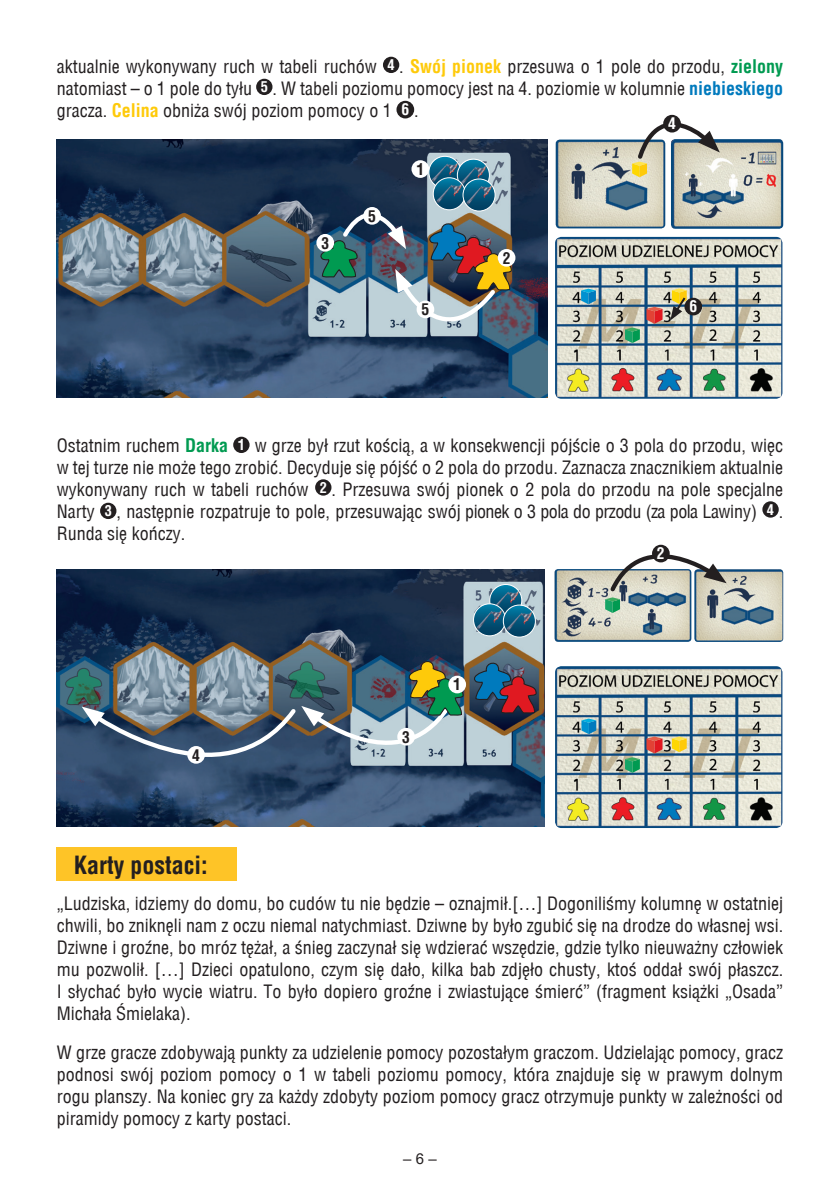
<style>
.page{position:relative;width:840px;height:1191px;background:#fff}
.page>*{position:absolute;margin:0;border:0;box-sizing:border-box;transform-origin:0 0}
.t1{font:700 24px "Switzerland Condensed";color:#231f20}
.t2{font:18px/22px "Switzerland Condensed";color:#231f20;text-align:justify}
.t3{font:700 15.6px "Switzerland Condensed";color:#231f20}
.t4{font:700 15.6px "Switzerland Condensed";color:#fff}
.t5{font:15px "Arial";color:#231f20}
.s1{font-weight:700;color:#feca0a}
.s2{font-weight:700;color:#009a51}
.s3{font-weight:700;color:#007abd}
.s4{font-weight:700;font-size:15.6px;color:#fff}
.s5{font-weight:700;font-size:14.4px;color:#fff}
</style>
<div class="page">
<div style="left:57px;top:847px;width:180px;height:34px;background:#fec427"></div>
<img style="left:555px;top:666px;width:227px;height:162px">
<img style="left:555px;top:140px;width:110px;height:88px">
<img style="left:671px;top:139px;width:111px;height:90px">
<div style="left:233px;top:437px;width:16px;height:16px;background:#231f20;border-radius:50%"></div>
<div style="left:315px;top:479px;width:16px;height:16px;background:#231f20;border-radius:50%"></div>
<div style="left:100px;top:503px;width:16px;height:16px;background:#231f20;border-radius:50%"></div>
<div style="left:762px;top:501px;width:16px;height:16px;background:#231f20;border-radius:50%"></div>
<img style="left:555px;top:237px;width:227px;height:162px">
<img style="left:57px;top:139px;width:490px;height:258px">
<div style="left:684px;top:298px;width:17px;height:17px;background:#231f20;border-radius:50%"></div>
<div style="left:383px;top:57px;width:16px;height:16px;background:#231f20;border-radius:50%"></div>
<div style="left:256px;top:79px;width:16px;height:16px;background:#231f20;border-radius:50%"></div>
<div style="left:396px;top:101px;width:18px;height:17px;background:#231f20;border-radius:50%"></div>
<div style="left:411px;top:160px;width:18px;height:18px;background:#fff;border-radius:50%"></div>
<svg style="left:631px;top:114px;width:88px;height:63px"></svg>
<div style="left:497px;top:249px;width:18px;height:18px;background:#fff;border-radius:50%"></div>
<svg style="left:316px;top:189px;width:196px;height:170px;background:#657782"></svg>
<div style="left:363px;top:207px;width:18px;height:18px;background:#fff;border-radius:50%"></div>
<div style="left:416px;top:300px;width:18px;height:18px;background:#fff;border-radius:50%"></div>
<svg style="left:670px;top:288px;width:17px;height:32px"></svg>
<svg style="left:580px;top:289px;width:15px;height:15px"></svg>
<svg style="left:646px;top:307px;width:16px;height:17px"></svg>
<img style="left:57px;top:569px;width:487px;height:258px">
<svg style="left:671px;top:736px;width:15px;height:16px"></svg>
<svg style="left:581px;top:718px;width:15px;height:16px"></svg>
<svg style="left:646px;top:736px;width:16px;height:17px"></svg>
<img style="left:554px;top:569px;width:137px;height:73px">
<img style="left:694px;top:569px;width:88px;height:73px">
<svg style="left:604px;top:544px;width:122px;height:69px"></svg>
<svg style="left:63px;top:658px;width:474px;height:149px;background:#596d7e"></svg>
<svg style="left:624px;top:757px;width:15px;height:16px"></svg>
<svg style="left:624px;top:327px;width:15px;height:16px"></svg>
<div style="left:662px;top:115px;width:18px;height:17px;background:#231f20;border-radius:50%"></div>
<div style="left:651px;top:545px;width:18px;height:17px;background:#231f20;border-radius:50%"></div>
<img style="left:428px;top:156px;width:32px;height:32px;border-radius:16px">
<div style="left:428px;top:156px;width:33px;height:33px;border:1px solid #fff;border-radius:50%"></div>
<img style="left:457px;top:159px;width:32px;height:32px;border-radius:16px">
<div style="left:457px;top:159px;width:32px;height:32px;border:1px solid #fff;border-radius:50%"></div>
<img style="left:433px;top:178px;width:32px;height:32px;border-radius:16px">
<div style="left:432px;top:177px;width:33px;height:33px;border:1px solid #fff;border-radius:50%"></div>
<img style="left:463px;top:179px;width:32px;height:32px;border-radius:16px">
<div style="left:462px;top:179px;width:33px;height:32px;border:1px solid #fff;border-radius:50%"></div>
<img style="left:489px;top:584px;width:32px;height:32px;border-radius:16px">
<div style="left:489px;top:584px;width:33px;height:33px;border:1px solid #fff;border-radius:50%"></div>
<img style="left:473px;top:604px;width:32px;height:32px;border-radius:16px">
<div style="left:473px;top:603px;width:32px;height:33px;border:1px solid #fff;border-radius:50%"></div>
<img style="left:503px;top:605px;width:32px;height:32px;border-radius:16px">
<div style="left:502px;top:604px;width:33px;height:33px;border:1px solid #fff;border-radius:50%"></div>
<p class="t2" style="left:57px;top:55px;width:727px">aktualnie wykonywany ruch w tabeli ruchów <sup>4</sup> . <span class="s1">Swój pionek</span> przesuwa o 1 pole do przodu, <span class="s2">zielony </span>natomiast – o 1 pole do tyłu <sup>5</sup> . W tabeli poziomu pomocy jest na 4. poziomie w kolumnie <span class="s3">niebieskiego </span>gracza. <span class="s1">Celina</span> obniża swój poziom pomocy o 1 <span class="s4">6</span> .</p>
<p class="t4" style="left:667px;top:114px;width:9px">4</p>
<p class="t3" style="left:321px;top:234px;width:9px">3</p>
<p class="t3" style="left:368px;top:207px;width:9px">5</p>
<p class="t3" style="left:416px;top:160px;width:9px">1</p>
<p class="t3" style="left:421px;top:300px;width:9px">5</p>
<p class="t3" style="left:502px;top:249px;width:9px">2</p>
<p class="t4" style="left:689px;top:297px;width:9px">6</p>
<p class="t2" style="left:57px;top:434px;width:727px">Ostatnim ruchem <span class="s2">Darka</span> <span class="s5">1</span> w grze był rzut kością, a w konsekwencji pójście o 3 pola do przodu, więc w tej turze nie może tego zrobić. Decyduje się pójść o 2 pola do przodu. Zaznacza znacznikiem aktualnie wykonywany ruch w tabeli ruchów <sup>2</sup> . Przesuwa swój pionek o 2 pola do przodu na pole specjalne Narty <span class="s5">3</span> , następnie rozpatruje to pole, przesuwając swój pionek o 3 pola do przodu (za pola Lawiny) <sup>4</sup> .<br>Runda się kończy.</p>
<p class="t3" style="left:192px;top:745px;width:9px">4</p>
<p class="t3" style="left:402px;top:727px;width:9px">3</p>
<p class="t3" style="left:453px;top:675px;width:9px">1</p>
<p class="t4" style="left:656px;top:544px;width:9px">2</p>
<h1 class="t1" style="left:74px;top:850px;width:135px">Karty postaci:</h1>
<p class="t2" style="left:57px;top:892px;width:727px">„Ludziska, idziemy do domu, bo cudów tu nie będzie – oznajmił.[…] Dogoniliśmy kolumnę w ostatniej chwili, bo zniknęli nam z oczu niemal natychmiast. Dziwne by było zgubić się na drodze do własnej wsi.<br>Dziwne i groźne, bo mróz tężał, a śnieg zaczynał się wdzierać wszędzie, gdzie tylko nieuważny człowiek mu pozwolił. […] Dzieci opatulono, czym się dało, kilka bab zdjęło chusty, ktoś oddał swój płaszcz.<br>I słychać było wycie wiatru. To było dopiero groźne i zwiastujące śmierć” (fragment książki „Osada” Michała Śmielaka).</p>
<p class="t2" style="left:57px;top:1041px;width:727px">W grze gracze zdobywają punkty za udzielenie pomocy pozostałym graczom. Udzielając pomocy, gracz podnosi swój poziom pomocy o 1 w tabeli poziomu pomocy, która znajduje się w prawym dolnym rogu planszy. Na koniec gry za każdy zdobyty poziom pomocy gracz otrzymuje punkty w zależności od piramidy pomocy z karty postaci.</p>
<p class="t5" style="left:403px;top:1148px;width:35px">– 6 –</p>
</div>
